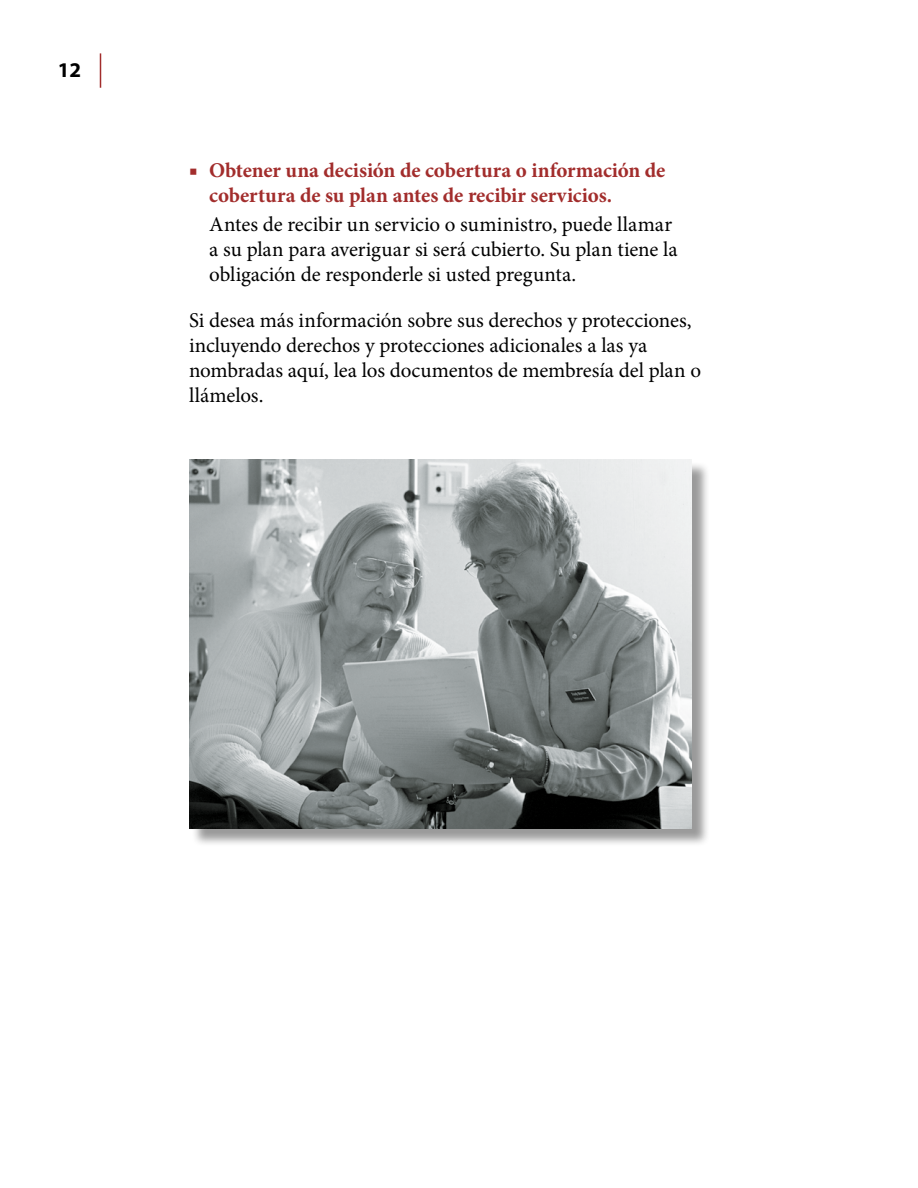
<style>
.page{position:relative;width:918px;height:1188px;background:#fff}
.page>*{position:absolute;margin:0;border:0;box-sizing:border-box;transform-origin:0 0}
.Text{font:21px/25.2px "Minion Pro";letter-spacing:-.005em;color:#000}
.Text_indented{font:21px/25.2px "Minion Pro";letter-spacing:-.005em;color:#000}
.t1{font:700 21px/25.2px "Minion Pro";letter-spacing:-.005em;color:#a22d2c}
.t2{font:700 21px "Myriad Pro";color:#000}
.s1{font-weight:400}
</style>
<div class="page">
<hr style="left:100px;top:53px;width:1px;height:35px;background:#a22d2c">
<div style="left:191px;top:461px;width:519px;height:386px;background:#000;opacity:.4"></div>
<img style="left:189px;top:459px;width:503px;height:369px">
<p class="t2" style="left:58px;top:56px;width:25px">12</p>
<p class="t1" style="left:209px;top:158px;width:458px;text-indent:-20px"><span class="s1">■</span> Obtener una decisión de cobertura o información de cobertura de su plan antes de recibir servicios.</p>
<p class="Text_indented" style="left:209px;top:212px;width:470px">Antes de recibir un servicio o suministro, puede llamar a su plan para averiguar si será cubierto. Su plan tiene la obligación de responderle si usted pregunta.</p>
<p class="Text" style="left:189px;top:308px;width:514px">Si desea más información sobre sus derechos y protecciones, incluyendo derechos y protecciones adicionales a las ya nombradas aquí, lea los documentos de membresía del plan o llámelos.</p>
</div>
